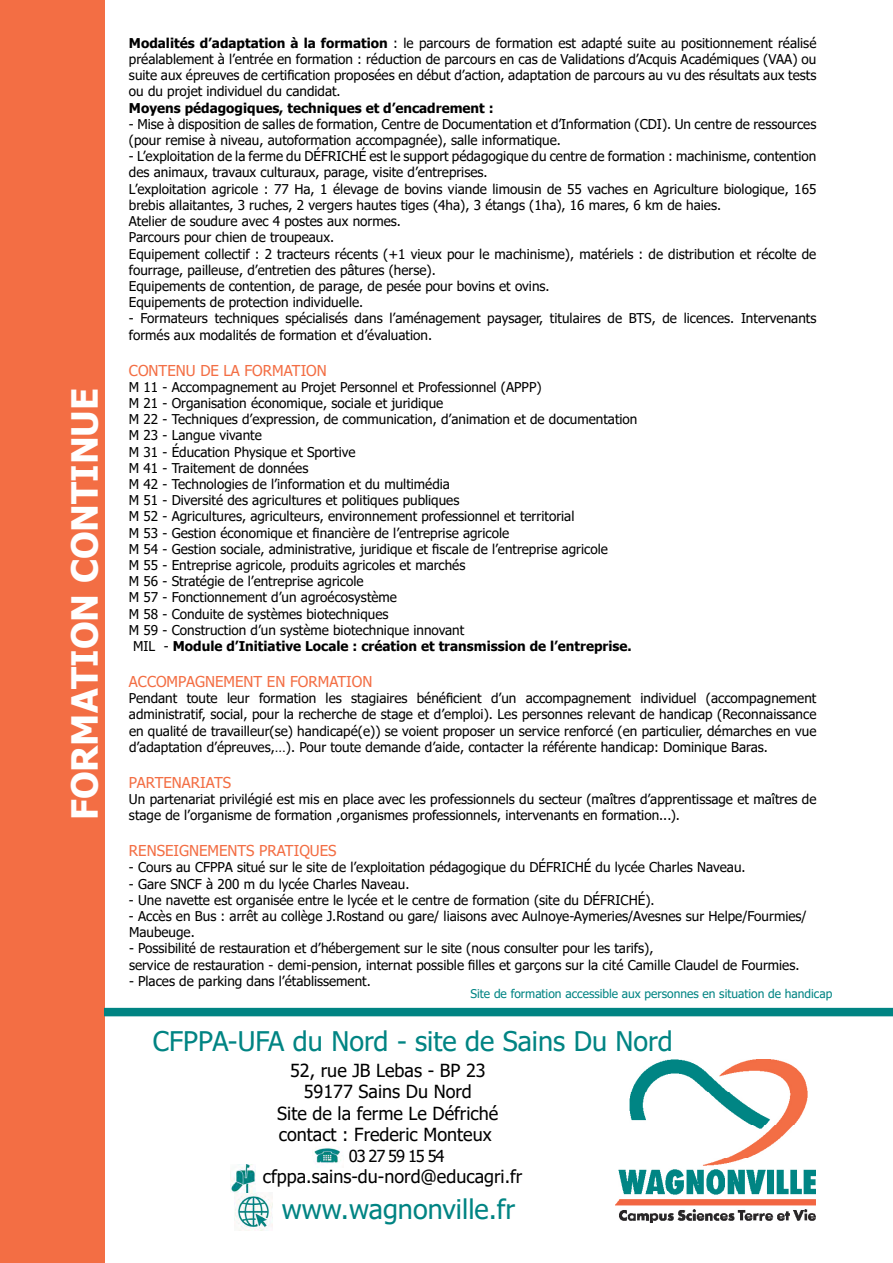
<style>
.page{position:relative;width:893px;height:1263px;background:#fff}
.page>*{position:absolute;margin:0;border:0;box-sizing:border-box;transform-origin:0 0}
.t1{font:700 36px "Tahoma";color:#fff}
.t2{font:27px "Tahoma";color:#008483}
.t3{font:18px/21.5px "Tahoma";color:#000;text-align:center}
.t4{font:16.5px "Tahoma";letter-spacing:-.07em;color:#000}
.t5{font:15px "Tahoma";color:#f36e44}
.t6{font:13.5px/16.2px "Tahoma";color:#000}
.t7{font:700 13.5px "Tahoma";color:#000}
.t8{font:12px "Tahoma";color:#008483}
.s1{font-weight:700}
.s2{font-weight:400}
</style>
<div class="page">
<div style="left:0;top:0;width:104px;height:1263px;background:#f36e44"></div>
<img style="left:314px;top:1148px;width:27px;height:15px">
<img style="left:234px;top:1192px;width:38px;height:38px">
<img style="left:230px;top:1164px;width:25px;height:28px">
<img style="left:615px;top:1059px;width:201px;height:164px">
<div style="left:104px;top:1008px;width:789px;height:8px;background:#008483"></div>
<h1 class="t1" style="left:59px;top:820px;width:430px;rotate:-90deg">formation continue</h1>
<p class="t6" style="left:129px;top:36px;width:689px;text-align:justify"><span class="s1">Modalités d’adaptation à la formation</span> : le parcours de formation est adapté suite au positionnement réalisé préalablement à l’entrée en formation : réduction de parcours en cas de Validations d’Acquis Académiques (VAA) ou suite aux épreuves de certification proposées en début d’action, adaptation de parcours au vu des résultats aux tests ou du projet individuel du candidat.</p>
<p class="t7" style="left:129px;top:98px;width:366px">Moyens pédagogiques, techniques et d’encadrement :</p>
<p class="t6" style="left:129px;top:117px;width:689px">- Mise à disposition de salles de formation, Centre de Documentation et d’Information (CDI). Un centre de ressources (pour remise à niveau, autoformation accompagnée), salle informatique.</p>
<p class="t6" style="left:129px;top:149px;width:184px">- L’exploitation de la ferme du DÉFRICHÉ</p>
<p class="t6" style="left:129px;top:149px;width:689px;text-indent:241px">est le support pédagogique du centre de formation : machinisme, contention des animaux, travaux culturaux, parage, visite d’entreprises.<br>L’exploitation agricole : 77 Ha, 1 élevage de bovins viande limousin de 55 vaches en Agriculture biologique, 165 brebis allaitantes, 3 ruches, 2 vergers hautes tiges (4ha), 3 étangs (1ha), 16 mares, 6 km de haies.<br>Atelier de soudure avec 4 postes aux normes.<br>Parcours pour chien de troupeaux.<br>Equipement collectif : 2 tracteurs récents (+1 vieux pour le machinisme), matériels : de distribution et récolte de fourrage, pailleuse, d’entretien des pâtures (herse).<br>Equipements de contention, de parage, de pesée pour bovins et ovins.<br>Equipements de protection individuelle.</p>
<p class="t6" style="left:129px;top:311px;width:689px">- Formateurs techniques spécialisés dans l’aménagement paysager, titulaires de BTS, de licences. Intervenants formés aux modalités de formation et d’évaluation.</p>
<p class="t5" style="left:129px;top:360px;width:199px">contenu de la formation</p>
<p class="t6" style="left:129px;top:379px;width:414px">M 11 - Accompagnement au Projet Personnel et Professionnel (APPP)</p>
<p class="t6" style="left:129px;top:396px;width:316px">M 21 - Organisation économique, sociale et juridique</p>
<p class="t6" style="left:129px;top:412px;width:510px">M 22 - Techniques d’expression, de communication, d’animation et de documentation</p>
<p class="t6" style="left:129px;top:428px;width:134px">M 23 - Langue vivante</p>
<p class="t6" style="left:129px;top:444px;width:228px">M 31 - Éducation Physique et Sportive</p>
<p class="t6" style="left:129px;top:460px;width:181px">M 41 - Traitement de données</p>
<p class="t6" style="left:129px;top:477px;width:323px">M 42 - Technologies de l’information et du multimédia</p>
<p class="t6" style="left:129px;top:493px;width:332px">M 51 - Diversité des agricultures et politiques publiques</p>
<p class="t6" style="left:129px;top:509px;width:447px">M 52 - Agricultures, agriculteurs, environnement professionnel et territorial</p>
<p class="t6" style="left:129px;top:525px;width:382px">M 53 - Gestion économique et financière de l’entreprise agricole</p>
<p class="t6" style="left:129px;top:541px;width:480px">M 54 - Gestion sociale, administrative, juridique et fiscale de l’entreprise agricole</p>
<p class="t6" style="left:129px;top:558px;width:338px">M 55 - Entreprise agricole, produits agricoles et marchés</p>
<p class="t6" style="left:129px;top:574px;width:236px">M 56 - Stratégie de l’entreprise agricole</p>
<p class="t6" style="left:129px;top:590px;width:270px">M 57 - Fonctionnement d’un agroécosystème</p>
<p class="t6" style="left:129px;top:606px;width:261px">M 58 - Conduite de systèmes biotechniques</p>
<p class="t6" style="left:129px;top:622px;width:337px">M 59 - Construction d’un système biotechnique innovant</p>
<p class="t6" style="left:133px;top:639px;width:9px">MIL</p>
<p class="t7" style="left:164px;top:636px;width:469px"><span class="s2">-</span> Module d’Initiative Locale : création et transmission de l’entreprise.</p>
<p class="t5" style="left:129px;top:671px;width:20px">ACCOMP</p>
<p class="t5" style="left:186px;top:671px;width:20px">AGNEMEN</p>
<p class="t5" style="left:253px;top:671px;width:47px">T EN FORM</p>
<p class="t5" style="left:329px;top:671px;width:27px">ATION</p>
<p class="t6" style="left:129px;top:691px;width:689px;text-align:justify">Pendant toute leur formation les stagiaires bénéficient d’un accompagnement individuel (accompagnement administratif, social, pour la recherche de stage et d’emploi). Les personnes relevant de handicap (Reconnaissance en qualité de travailleur(se) handicapé(e)) se voient proposer un service renforcé (en particulier, démarches en vue d’adaptation d’épreuves,…). Pour toute demande d’aide, contacter la référente handicap: Dominique Baras.</p>
<p class="t5" style="left:129px;top:772px;width:104px">PARTENARIATS</p>
<p class="t6" style="left:129px;top:792px;width:689px">Un partenariat privilégié est mis en place avec les professionnels du secteur (maîtres d’apprentissage et maîtres de stage de l’organisme de formation ,organismes professionnels, intervenants en formation...).</p>
<p class="t5" style="left:129px;top:841px;width:10px">REN</p>
<p class="t5" style="left:157px;top:841px;width:19px">SEIGNEMEN</p>
<p class="t5" style="left:237px;top:841px;width:66px">TS PRATIQUE</p>
<p class="t5" style="left:328px;top:841px;width:10px">S</p>
<p class="t6" style="left:129px;top:860px;width:75px">- Cours au CFPP</p>
<p class="t6" style="left:225px;top:860px;width:314px">A situé sur le site de l’exploitation pédagogique du DÉFRICHÉ</p>
<p class="t6" style="left:596px;top:860px;width:151px">du lycée Charles Naveau.</p>
<p class="t6" style="left:129px;top:876px;width:58px">- Gare SNCF</p>
<p class="t6" style="left:206px;top:876px;width:205px">à 200 m du lycée Charles Naveau.</p>
<p class="t6" style="left:129px;top:892px;width:463px">- Une navette est organisée entre le lycée et le centre de formation (site du DÉFRICHÉ</p>
<p class="t6" style="left:645px;top:892px;width:11px">).</p>
<p class="t6" style="left:129px;top:909px;width:679px">- Accès en Bus : arrêt au collège J.Rostand ou gare/ liaisons avec Aulnoye-Aymeries/Avesnes sur Helpe/Fourmies/<br>Maubeuge.</p>
<p class="t6" style="left:129px;top:941px;width:672px">- Possibilité de restauration et d’hébergement sur le site (nous consulter pour les tarifs),<br>service de restauration - demi-pension, internat possible filles et garçons sur la cité Camille Claudel de Fourmies.</p>
<p class="t6" style="left:129px;top:973px;width:243px">- Places de parking dans l’établissement.</p>
<p class="t8" style="left:470px;top:986px;width:363px">Site de formation accessible aux personnes en situation de handicap</p>
<h2 class="t2" style="left:153px;top:1023px;width:16px">CFPP</h2>
<h2 class="t2" style="left:212px;top:1023px;width:462px">A-UFA du Nord - site de Sains Du Nord</h2>
<h3 class="t3" style="left:277px;top:1060px;width:223px">52, rue JB Lebas - BP 23<br>59177 Sains Du Nord<br>Site de la ferme Le Défriché contact : Frederic Monteux</h3>
<p class="t4" style="left:349px;top:1145px;width:97px">03 27 59 15 54</p>
<h3 class="t3" style="left:263px;top:1167px;width:261px">cfppa.sains-du-nord@educagri.fr</h3>
<h2 class="t2" style="left:282px;top:1191px;width:235px">www.wagnonville.fr</h2>
</div>
